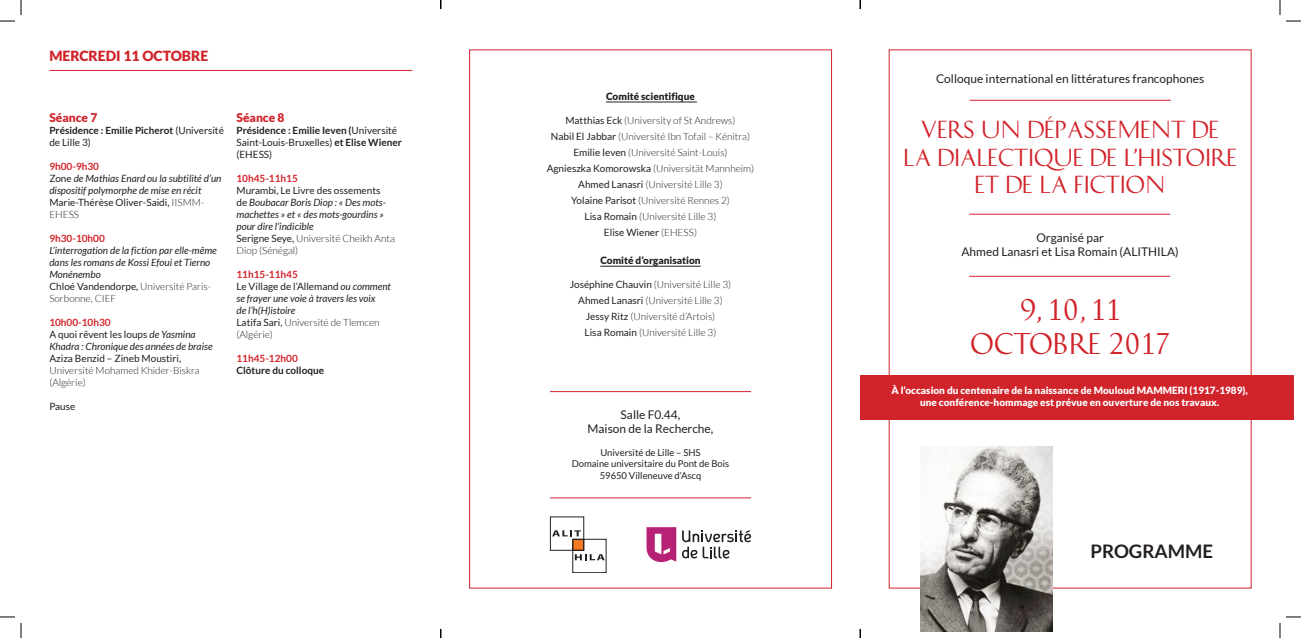
<style>
.page{position:relative;width:1301px;height:638px;background:#fff}
.page>*{position:absolute;margin:0;border:0;box-sizing:border-box;transform-origin:0 0}
.t1{font:26.6px "History Two";color:#d1232a}
.t2{font:21.9px "History Two";color:#d1232a}
.t3{font:700 18.7px "Lato";color:#231f20}
.t4{font:900 14px "Lato";color:#d1232a}
.t5{font:900 12px "Lato";color:#d1232a}
.t6{font:11.9px "Lato";color:#231f20}
.t7{font:300 10px/12px "Lato";color:#231f20}
.t8{font:italic 10px/12px "Lato";color:#231f20}
.t9{font:10px/12px "Lato";color:#231f20}
.t10{font:900 10px/11.9px "Lato";color:#fff;text-align:center}
.t11{font:700 10px "Lato";color:#d1232a}
.t12{font:700 10px/12px "Lato";color:#231f20}
.t13{font:900 10px "Lato";color:#231f20}
.t14{font:9.5px "Lato";color:#231f20}
.s1{font-weight:400}
.s2{font-style:normal}
.s3{font-weight:300}
.s4{font-weight:700}
</style>
<div class="page">
<hr style="left:49px;top:70px;width:363px;height:1px;background:#d1232a">
<hr style="left:969px;top:100px;width:201px;height:1px;background:#d1232a">
<hr style="left:969px;top:214px;width:201px;height:1px;background:#d1232a">
<hr style="left:969px;top:276px;width:201px;height:1px;background:#d1232a">
<hr style="left:550px;top:497px;width:201px;height:1px;background:#d1232a">
<hr style="left:550px;top:391px;width:201px;height:1px;background:#d1232a">
<div style="left:860px;top:375px;width:434px;height:44px;background:#d1232a"></div>
<img style="left:920px;top:446px;width:132px;height:184px">
<div style="left:573px;top:539px;width:11px;height:11px;background:#f47921"></div>
<div style="left:550px;top:516px;width:34px;height:34px;border:1px solid #231f20"></div>
<div style="left:572px;top:539px;width:34px;height:33px;border:1px solid #231f20"></div>
<svg style="left:552px;top:530px;width:29px;height:6px"></svg>
<svg style="left:575px;top:554px;width:29px;height:6px"></svg>
<svg style="left:646px;top:527px;width:30px;height:34px"></svg>
<svg style="left:682px;top:530px;width:69px;height:28px"></svg>
<hr style="left:606px;top:102px;width:91px;height:1px;background:#231f20">
<hr style="left:600px;top:266px;width:100px;height:1px;background:#231f20">
<svg style="left:1286px;top:20px;width:15px;height:2px"></svg>
<svg style="left:1286px;top:616px;width:15px;height:1px"></svg>
<svg style="left:0;top:0;width:22px;height:22px"></svg>
<svg style="left:0;top:616px;width:22px;height:21px"></svg>
<svg style="left:1279px;top:0;width:1px;height:15px"></svg>
<svg style="left:1279px;top:623px;width:1px;height:14px"></svg>
<svg style="left:859px;top:0;width:2px;height:9px"></svg>
<svg style="left:859px;top:629px;width:2px;height:8px"></svg>
<p class="t4" style="left:49px;top:47px;width:160px">MERCREDI 11 OCTOBRE</p>
<p class="t5" style="left:49px;top:110px;width:50px">Séance 7</p>
<p class="t12" style="left:49px;top:124px;width:176px">Présidence : Emilie Picherot <span class="s1">(Université de Lille 3)</span></p>
<p class="t11" style="left:49px;top:160px;width:51px">9h00-9h30</p>
<p class="t8" style="left:49px;top:172px;width:174px"><span class="s2">Zone</span> de Mathias Enard ou la subtilité d’un dispositif polymorphe de mise en récit</p>
<p class="t9" style="left:49px;top:196px;width:156px">Marie-Thérèse Oliver-Saidi, <span class="s3">IISMM-<br>EHESS</span></p>
<p class="t11" style="left:49px;top:232px;width:57px">9h30-10h00</p>
<p class="t8" style="left:49px;top:244px;width:169px">L’interrogation de la fiction par elle-même dans les romans de Kossi Efoui et Tierno<br>Monénembo</p>
<p class="t7" style="left:49px;top:280px;width:163px"><span class="s1">Chloé Vandendorpe,</span> Université Paris-<br>Sorbonne, CIEF</p>
<p class="t11" style="left:49px;top:316px;width:63px">10h00-10h30</p>
<p class="t8" style="left:49px;top:328px;width:165px"><span class="s2">A quoi rêvent les loups</span> de Yasmina<br>Khadra : Chronique des années de braise</p>
<p class="t7" style="left:49px;top:352px;width:152px"><span class="s1">Aziza Benzid – Zineb Moustiri,<br></span>Université Mohamed Khider-Biskra (Algérie)</p>
<p class="t9" style="left:49px;top:400px;width:28px">Pause</p>
<p class="t5" style="left:236px;top:110px;width:50px">Séance 8</p>
<p class="t9" style="left:236px;top:124px;width:167px"><span class="s4">Présidence : Emilie Ieven (</span>Université<br>Saint-Louis-Bruxelles) <span class="s4">et Elise Wiener </span>(EHESS)</p>
<p class="t11" style="left:236px;top:172px;width:63px">10h45-11h15</p>
<p class="t8" style="left:236px;top:184px;width:151px"><span class="s2">Murambi, Le Livre des ossements de</span> Boubacar Boris Diop : « Des mots&shy;machettes » et « des mots-gourdins » pour dire l’indicible</p>
<p class="t7" style="left:236px;top:232px;width:160px"><span class="s1">Serigne Seye,</span> Université Cheikh Anta<br>Diop (Sénégal)</p>
<p class="t11" style="left:236px;top:268px;width:63px">11h15-11h45</p>
<p class="t8" style="left:236px;top:280px;width:156px"><span class="s2">Le Village de l’Allemand</span> ou comment se frayer une voie à travers les voix<br>de l’h(H)istoire</p>
<p class="t7" style="left:236px;top:316px;width:144px"><span class="s1">Latifa Sari,</span> Université de Tlemcen (Algérie)</p>
<p class="t11" style="left:236px;top:352px;width:63px">11h45-12h00</p>
<p class="t12" style="left:236px;top:364px;width:89px">Clôture du colloque</p>
<p class="t13" style="left:606px;top:90px;width:90px">Comité scientifique</p>
<p class="t7" style="left:565px;top:114px;width:172px"><span class="s1">Matthias Eck</span> (University of St Andrews)</p>
<p class="t7" style="left:551px;top:130px;width:201px"><span class="s1">Nabil El Jabbar</span> (Université Ibn Tofail – Kénitra)</p>
<p class="t7" style="left:573px;top:146px;width:156px"><span class="s1">Emilie Ieven</span> (Université Saint-Louis)</p>
<p class="t7" style="left:547px;top:162px;width:209px"><span class="s1">Agnieszka Komorowska</span> (Universität Mannheim)</p>
<p class="t7" style="left:578px;top:178px;width:146px"><span class="s1">Ahmed Lanasri</span> (Université Lille 3)</p>
<p class="t7" style="left:571px;top:194px;width:160px"><span class="s1">Yolaine Parisot</span> (Université Rennes 2)</p>
<p class="t7" style="left:584px;top:210px;width:133px"><span class="s1">Lisa Romain</span> (Université Lille 3)</p>
<p class="t9" style="left:604px;top:226px;width:95px">Elise Wiener <span class="s3">(EHESS)</span></p>
<p class="t13" style="left:600px;top:254px;width:102px">Comité d’organisation</p>
<p class="t7" style="left:570px;top:278px;width:163px"><span class="s1">Joséphine Chauvin</span> (Université Lille 3)</p>
<p class="t7" style="left:578px;top:294px;width:146px"><span class="s1">Ahmed Lanasri</span> (Université Lille 3)</p>
<p class="t7" style="left:585px;top:310px;width:131px"><span class="s1">Jessy Ritz</span> (Université d’Artois)</p>
<p class="t7" style="left:584px;top:326px;width:133px"><span class="s1">Lisa Romain</span> (Université Lille 3)</p>
<p class="t6" style="left:620px;top:408px;width:61px">Salle F0.44,</p>
<p class="t6" style="left:587px;top:422px;width:127px">Maison de la Recherche,</p>
<p class="t14" style="left:600px;top:447px;width:102px">Université de Lille – SHS</p>
<p class="t14" style="left:572px;top:458px;width:159px">Domaine universitaire du Pont de Bois</p>
<p class="t14" style="left:600px;top:469px;width:103px">59650 Villeneuve d’Ascq</p>
<p class="t6" style="left:936px;top:72px;width:269px">Colloque international en littératures francophones</p>
<p class="t2" style="left:921px;top:116px;width:300px">VERS UN DÉPASSEMENT DE</p>
<p class="t2" style="left:903px;top:143px;width:336px">LA DIALECTIQUE DE L’HISTOIRE</p>
<p class="t2" style="left:974px;top:171px;width:193px">ET DE LA FICTION</p>
<p class="t6" style="left:1036px;top:231px;width:69px">Organisé par</p>
<p class="t6" style="left:961px;top:245px;width:219px">Ahmed Lanasri et Lisa Romain (ALITHILA)</p>
<p class="t1" style="left:1020px;top:293px;width:102px">9, 10, 11</p>
<p class="t1" style="left:970px;top:326px;width:202px">OCTOBRE 2017</p>
<p class="t10" style="left:891px;top:384px;width:358px">À l’occasion du centenaire de la naissance de Mouloud MAMMERI (1917-1989), une conférence-hommage est prévue en ouverture de nos travaux.</p>
<p class="t3" style="left:1090px;top:540px;width:124px">PROGRAMME</p>
</div>
